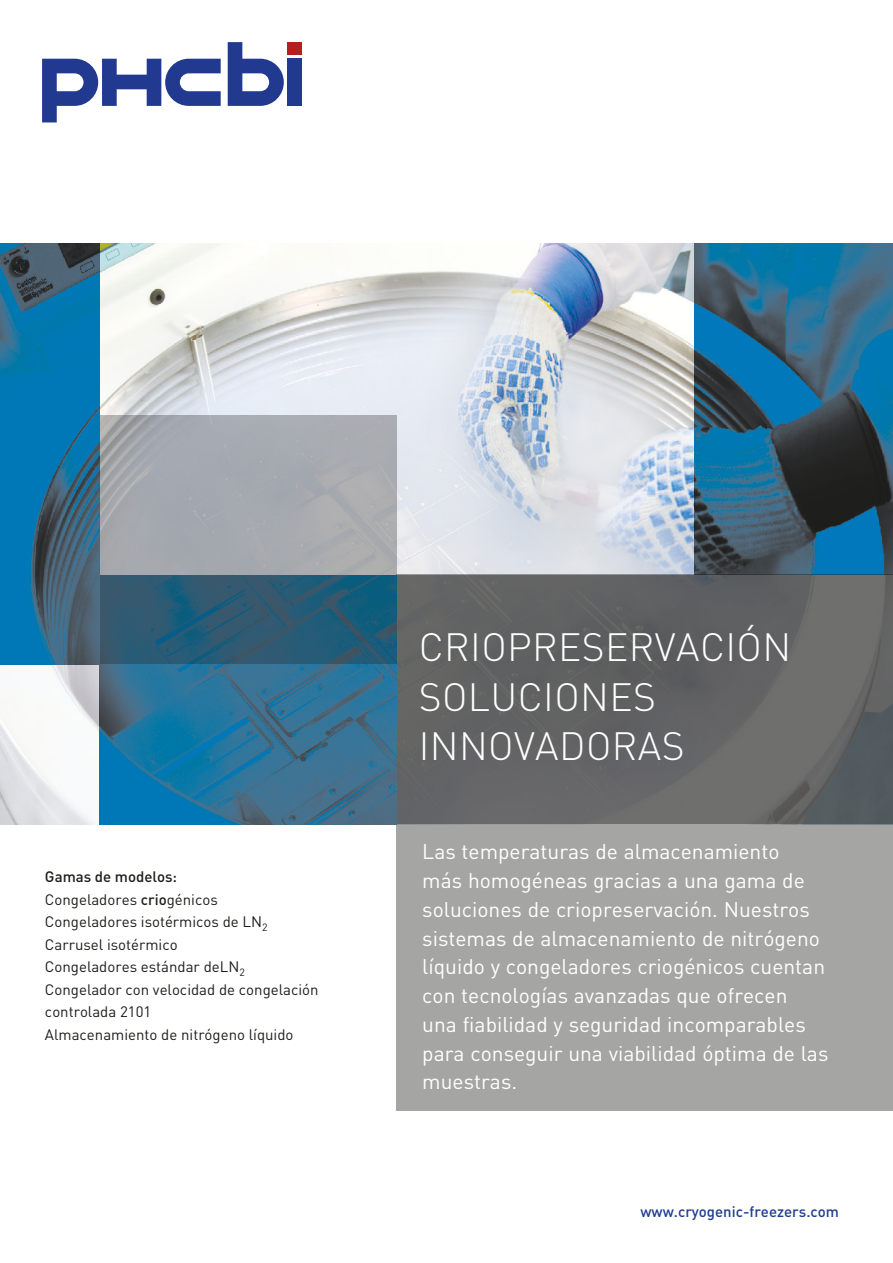
<style>
.page{position:relative;width:893px;height:1263px;background:#fff}
.page>*{position:absolute;margin:0;border:0;box-sizing:border-box;transform-origin:0 0}
.t1{font:300 39px/49.5px "DINOT";letter-spacing:.01em;color:#fff}
.t2{font:21px/28.8px "DINOT";color:#fff}
.t3{font:15px/22.5px "DINOT";color:#1d1d1b}
.t4{font:500 15px "DINOT";color:#1f3c90}
.s1{font-weight:500}
</style>
<div class="page">
<img style="left:0;top:243px;width:694px;height:581px">
<img style="left:694px;top:243px;width:199px;height:332px">
<div style="left:397px;top:575px;width:496px;height:536px;background:#a5a5a4"></div>
<div style="left:397px;top:575px;width:496px;height:249px;background:#636364"></div>
<img style="left:99px;top:664px;width:298px;height:160px">
<svg style="left:99px;top:415px;width:298px;height:249px;background:#798c99"></svg>
<img style="left:0;top:243px;width:99px;height:422px">
<div style="left:288px;top:59px;width:14px;height:47px;background:#213a8f"></div>
<svg style="left:42px;top:59px;width:179px;height:63px"></svg>
<svg style="left:228px;top:42px;width:56px;height:64px"></svg>
<div style="left:288px;top:42px;width:14px;height:12px;background:#b51f1f"></div>
<p class="t3" style="left:45px;top:865px;width:275px"><span class="s1">Gamas de modelos:<br></span>Congeladores <span class="s1">crio</span>génicos<br>Congeladores isotérmicos de LN<sub>2<br></sub>Carrusel isotérmico<br>Congeladores estándar deLN<sub>2<br></sub>Congelador con velocidad de congelación controlada 2101<br>Almacenamiento de nitrógeno líquido</p>
<h1 class="t1" style="left:419px;top:622px;width:374px">CRIOPRESERVACIÓN<br>SOLUCIONES<br>INNOVADORAS</h1>
<p class="t2" style="left:422px;top:837px;width:408px">Las temperaturas de almacenamiento<br>más homogéneas gracias a una gama de soluciones de criopreservación. Nuestros sistemas de almacenamiento de nitrógeno líquido y congeladores criogénicos cuentan con tecnologías avanzadas que ofrecen<br>una fiabilidad y seguridad incomparables para conseguir una viabilidad óptima de las muestras.</p>
<p class="t4" style="left:640px;top:1202px;width:200px">www.cryogenic-freezers.com</p>
</div>
